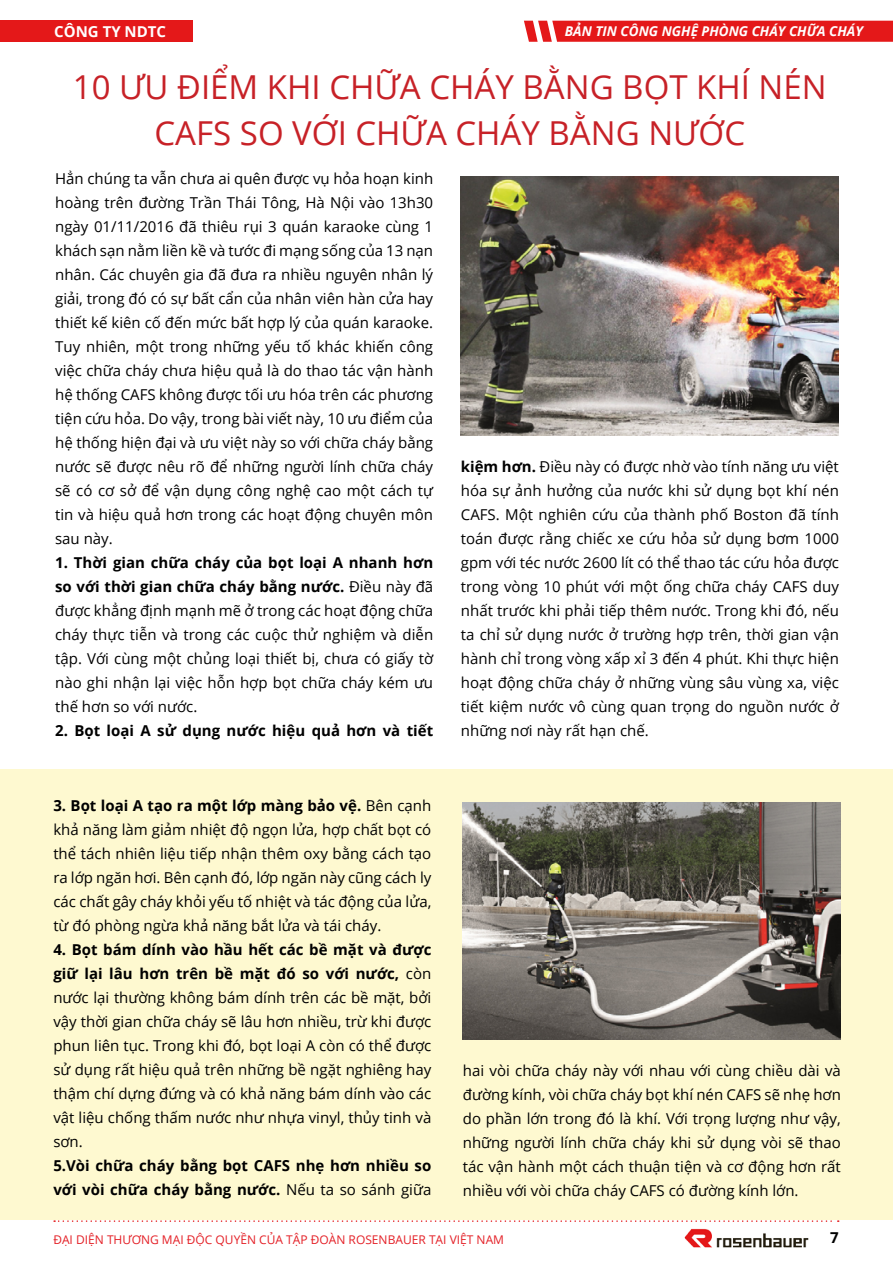
<style>
.page{position:relative;width:893px;height:1263px;background:#fff}
.page>*{position:absolute;margin:0;border:0;box-sizing:border-box;transform-origin:0 0}
.t1{font:33px/46.5px "Open Sans";color:#c72127;text-align:center}
.t2{font:15px/24px "Open Sans";color:#000;text-align:justify}
.t3{font:700 15px/24px "Open Sans";color:#000}
.t4{font:700 15px "Open Sans";color:#fff}
.t5{font:700 15px "Open Sans";color:#000101}
.t6{font:italic 700 13.5px "Open Sans";color:#fff}
.t7{font:12px "Open Sans";color:#e41f26}
.s1{font-weight:700}
.s2{font-weight:400}
</style>
<div class="page">
<div style="left:0;top:21px;width:192px;height:21px;background:#e41819"></div>
<div style="left:0;top:769px;width:893px;height:451px;background:#fef9d0"></div>
<img style="left:463px;top:802px;width:378px;height:237px">
<img style="left:460px;top:177px;width:378px;height:259px">
<svg style="left:54px;top:1220px;width:785px;height:2px"></svg>
<img style="left:684px;top:1228px;width:125px;height:20px">
<svg style="left:524px;top:21px;width:369px;height:21px;background:#e52223"></svg>
<p class="t4" style="left:54px;top:21px;width:113px">Công Ty N DTC</p>
<p class="t6" style="left:565px;top:22px;width:300px">BẢN TIN CÔNG NGHỆ PHÒNG CHÁY CHỮA CHÁY</p>
<h1 class="t1" style="left:73px;top:63px;width:755px">10 ƯU ĐIỂM KHI CHỮA CHÁY BẰNG BỌT KHÍ NÉN<br>CAFS SO VỚI CHỮA CHÁY BẰNG NƯỚC</h1>
<p class="t2" style="left:55px;top:167px;width:380px">Hẳn chúng ta vẫn chưa ai quên được vụ hỏa hoạn kinh hoàng trên đường Trần Thái Tông, Hà Nội vào 13h30 ngày 01/11/2016 đã thiêu rụi 3 quán karaoke cùng 1 khách sạn nằm liền kề và tước đi mạng sống của 13 nạn nhân. Các chuyên gia đã đưa ra nhiều nguyên nhân lý giải, trong đó có sự bất cẩn của nhân viên hàn cửa hay thiết kế kiên cố đến mức bất hợp lý của quán karaoke.<br>Tuy nhiên, một trong những yếu tố khác khiến công việc chữa cháy chưa hiệu quả là do thao tác vận hành hệ thống CAFS không được tối ưu hóa trên các phương tiện cứu hỏa. Do vậy, trong bài viết này, 10 ưu điểm của hệ thống hiện đại và ưu việt này so với chữa cháy bằng nước sẽ được nêu rõ để những người lính chữa cháy sẽ có cơ sở để vận dụng công nghệ cao một cách tự tin và hiệu quả hơn trong các hoạt động chuyên môn sau này.</p>
<p class="t2" style="left:55px;top:551px;width:380px"><span class="s1">1. Thời gian chữa cháy của bọt loại A nhanh hơn so với thời gian chữa cháy bằng nước.</span> Điều này đã được khẳng định mạnh mẽ ở trong các hoạt động chữa cháy thực tiễn và trong các cuộc thử nghiệm và diễn tập. Với cùng một chủng loại thiết bị, chưa có giấy tờ nào ghi nhận lại việc hỗn hợp bọt chữa cháy kém ưu thế hơn so với nước.</p>
<p class="t3" style="left:55px;top:719px;width:379px">2. Bọt loại A sử dụng nước hiệu quả hơn và tiết</p>
<p class="t2" style="left:461px;top:454px;width:380px"><span class="s1">kiệm hơn.</span> Điều này có được nhờ vào tính năng ưu việt hóa sự ảnh hưởng của nước khi sử dụng bọt khí nén CAFS. Một nghiên cứu của thành phố Boston đã tính toán được rằng chiếc xe cứu hỏa sử dụng bơm 1000 gpm với téc nước 2600 lít có thể thao tác cứu hỏa được trong vòng 10 phút với một ống chữa cháy CAFS duy nhất trước khi phải tiếp thêm nước. Trong khi đó, nếu ta chỉ sử dụng nước ở trường hợp trên, thời gian vận hành chỉ trong vòng xấp xỉ 3 đến 4 phút. Khi thực hiện hoạt động chữa cháy ở những vùng sâu vùng xa, việc tiết kiệm nước vô cùng quan trọng do nguồn nước ở những nơi này rất hạn chế.</p>
<p class="t2" style="left:53px;top:793px;width:380px"><span class="s1">3. Bọt loại A tạo ra một lớp màng bảo vệ.</span> Bên cạnh khả năng làm giảm nhiệt độ ngọn lửa, hợp chất bọt có thể tách nhiên liệu tiếp nhận thêm oxy bằng cách tạo ra lớp ngăn hơi. Bên cạnh đó, lớp ngăn này cũng cách ly các chất gây cháy khỏi yếu tố nhiệt và tác động của lửa, từ đó phòng ngừa khả năng bắt lửa và tái cháy.</p>
<p class="t2" style="left:53px;top:937px;width:380px"><span class="s1">4. Bọt bám dính vào hầu hết các bề mặt và được giữ lại lâu hơn trên bề mặt đó so với nước,</span> còn nước lại thường không bám dính trên các bề mặt, bởi vậy thời gian chữa cháy sẽ lâu hơn nhiều, trừ khi được phun liên tục. Trong khi đó, bọt loại A còn có thể được sử dụng rất hiệu quả trên những bề ngặt nghiêng hay thậm chí dựng đứng và có khả năng bám dính vào các vật liệu chống thấm nước như nhựa vinyl, thủy tinh và sơn.</p>
<p class="t3" style="left:53px;top:1153px;width:379px">5.Vòi chữa cháy bằng bọt CAFS nhẹ hơn nhiều so với vòi chữa cháy bằng nước. <span class="s2">Nếu ta so sánh giữa</span></p>
<p class="t2" style="left:463px;top:1058px;width:380px">hai vòi chữa cháy này với nhau với cùng chiều dài và đường kính, vòi chữa cháy bọt khí nén CAFS sẽ nhẹ hơn do phần lớn trong đó là khí. Với trọng lượng như vậy, những người lính chữa cháy khi sử dụng vòi sẽ thao tác vận hành một cách thuận tiện và cơ động hơn rất nhiều với vòi chữa cháy CAFS có đường kính lớn.</p>
<p class="t7" style="left:53px;top:1231px;width:452px">Đại diện Thương mại độc quyền của tập đoàn Rosenbauer tại Việt Nam</p>
<p class="t5" style="left:830px;top:1227px;width:10px">7</p>
</div>
